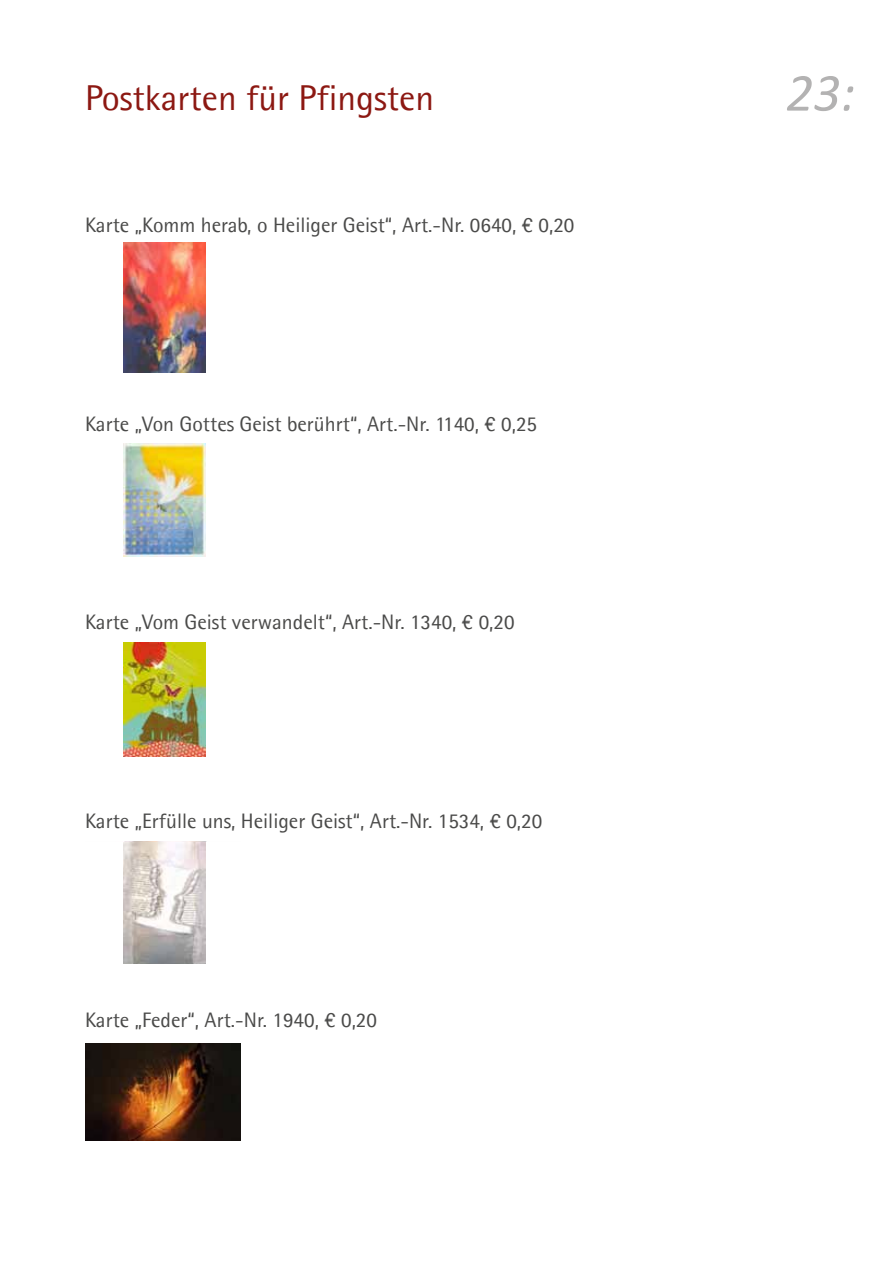
<style>
.page{position:relative;width:893px;height:1263px;background:#fff}
.page>*{position:absolute;margin:0;border:0;box-sizing:border-box;transform-origin:0 0}
.t1{font:italic 54px "Calibri";color:#b3b2b2}
.t2{font:36px "Agfa Rotis Semisans";color:#8c1812}
.t3{font:21px "Agfa Rotis Semisans";color:#4a4a49}
</style>
<div class="page">
<img style="left:123px;top:242px;width:82px;height:130px">
<img style="left:123px;top:443px;width:82px;height:114px">
<img style="left:123px;top:642px;width:82px;height:115px">
<img style="left:123px;top:842px;width:82px;height:121px">
<img style="left:85px;top:1044px;width:156px;height:96px">
<h2 class="t2" style="left:85px;top:76px;width:351px">Postkarten für Pfingsten</h2>
<h1 class="t1" style="left:786px;top:59px;width:71px">23:</h1>
<p class="t3" style="left:85px;top:213px;width:491px">Karte „Komm herab, o Heiliger Geist“, Art.-Nr. 0640, € 0,20</p>
<p class="t3" style="left:85px;top:411px;width:454px">Karte „Von Gottes Geist berührt“, Art.-Nr. 1140, € 0,25</p>
<p class="t3" style="left:85px;top:610px;width:431px">Karte „Vom Geist verwandelt“, Art.-Nr. 1340, € 0,20</p>
<p class="t3" style="left:85px;top:808px;width:459px">Karte „Erfülle uns, Heiliger Geist“, Art.-Nr. 1534, € 0,20</p>
<p class="t3" style="left:85px;top:1007px;width:293px">Karte „Feder“, Art.-Nr. 1940, € 0,20</p>
</div>
